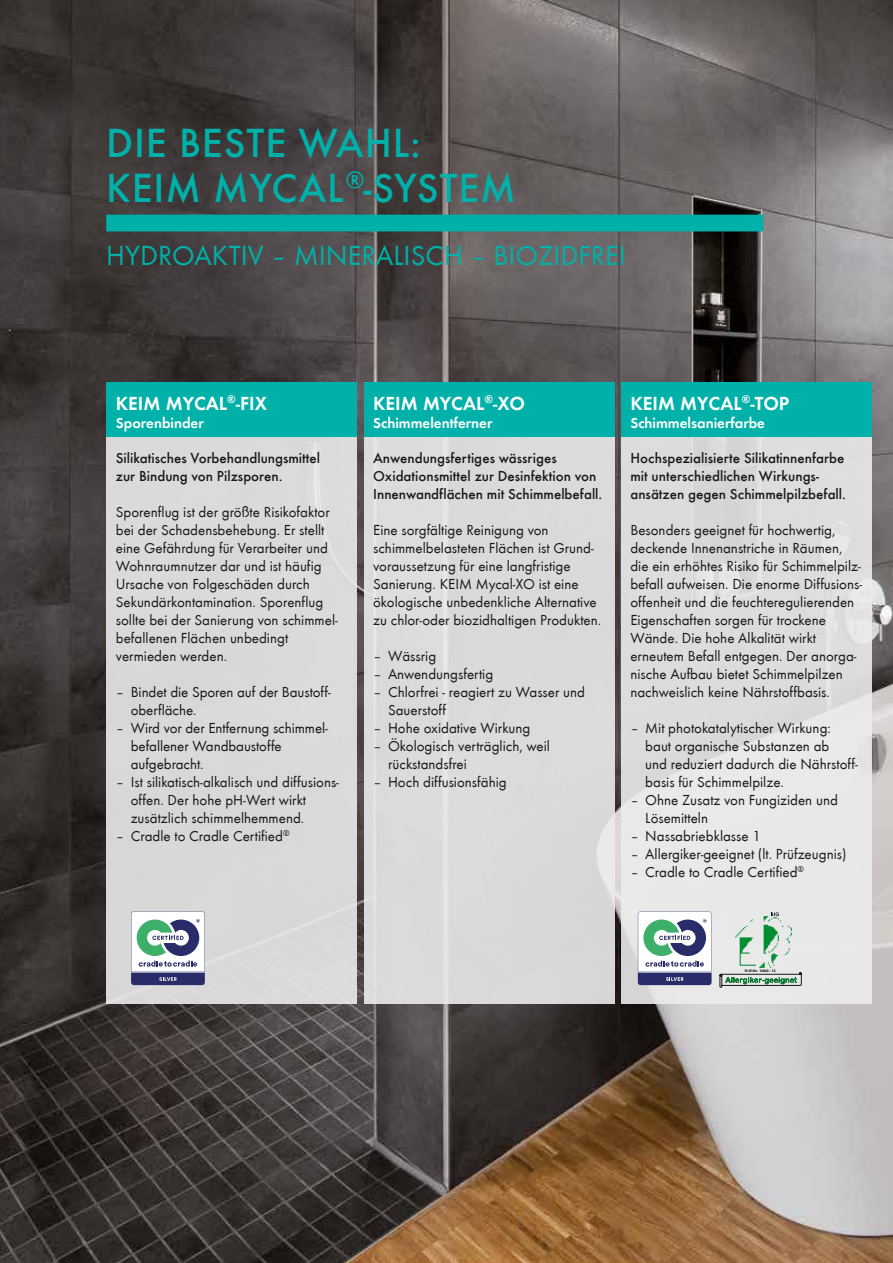
<style>
.page{position:relative;width:893px;height:1263px;background:#fff}
.page>*{position:absolute;margin:0;border:0;box-sizing:border-box;transform-origin:0 0}
.t1{font:500 42px/45px "Futura T";letter-spacing:.02em;color:#00b1a9}
.t2{font:28.5px "Futura T Boo";color:#00b1a9}
.t3{font:500 24.45px "Futura T";color:#00b1a9}
.t4{font:19.5px "Futura T Dem";color:#fff}
.t5{font:15px/18px "Futura T Boo";color:#1a1a18}
.t6{font:500 15px/18px "Futura T";color:#1a1a18}
.t7{font:15px "Futura T Dem";color:#fff}
.t8{font:700 3.6px "Futura T";color:#1a1a18}
</style>
<div class="page">
<img style="left:0;top:0;width:893px;height:1263px">
<div style="left:106px;top:215px;width:657px;height:16px;background:#00b1a9"></div>
<div style="left:106px;top:436px;width:251px;height:567px;background:#dad9da"></div>
<div style="left:621px;top:436px;width:251px;height:567px;background:#dedede"></div>
<div style="left:364px;top:436px;width:250px;height:567px;background:#dbdadb"></div>
<img style="left:732px;top:914px;width:60px;height:55px">
<div style="left:769px;top:911px;width:14px;height:6px;background:#e8e7e8"></div>
<svg style="left:771px;top:912px;width:8px;height:4px"></svg>
<svg style="left:720px;top:972px;width:81px;height:15px"></svg>
<svg style="left:131px;top:911px;width:74px;height:74px"></svg>
<svg style="left:638px;top:911px;width:74px;height:74px"></svg>
<div style="left:106px;top:382px;width:251px;height:54px;background:#00b1a9"></div>
<div style="left:621px;top:382px;width:251px;height:54px;background:#00b1a9"></div>
<div style="left:364px;top:382px;width:250px;height:54px;background:#00b1a9"></div>
<h1 class="t1" style="left:106px;top:120px;width:411px">DIE BESTE WAHL:<br>KEIM MYCAL -SYSTEM</h1>
<h3 class="t3" style="left:346px;top:166px;width:20px">®</h3>
<h2 class="t2" style="left:106px;top:240px;width:521px">HYDROAKTIV – MINERALISCH – BIOZIDFREI</h2>
<h3 class="t4" style="left:116px;top:391px;width:153px">KEIM MYCAL<sup>®</sup>-FIX</h3>
<p class="t7" style="left:116px;top:414px;width:89px">Sporenbinder</p>
<p class="t6" style="left:116px;top:449px;width:206px">Silikatisches Vorbehandlungsmittel zur Bindung von Pilzsporen.</p>
<p class="t5" style="left:116px;top:503px;width:223px">Sporenflug ist der größte Risikofaktor bei der Schadensbehebung. Er stellt eine Gefährdung für Verarbeiter und Wohnraumnutzer dar und ist häufig Ursache von Folgeschäden durch Sekundärkontamination. Sporenflug sollte bei der Sanierung von schimmel&shy;befallenen Flächen unbedingt vermieden werden.</p>
<p class="t5" style="left:131px;top:683px;width:202px;text-indent:-15px">– Bindet die Sporen auf der Baustoff&shy;oberfläche.</p>
<p class="t5" style="left:131px;top:719px;width:199px;text-indent:-15px">– Wird vor der Entfernung schimmel&shy;befallener Wandbaustoffe aufgebracht.</p>
<p class="t5" style="left:131px;top:773px;width:210px;text-indent:-15px">– Ist silikatisch-alkalisch und diffusions&shy;offen. Der hohe pH-Wert wirkt zusätzlich schimmelhemmend.</p>
<p class="t5" style="left:116px;top:827px;width:175px">– Cradle to Cradle Certified<sup>®</sup></p>
<h3 class="t4" style="left:373px;top:391px;width:154px">KEIM MYCAL<sup>®</sup>-XO</h3>
<p class="t7" style="left:373px;top:414px;width:121px">Schimmelentferner</p>
<p class="t6" style="left:373px;top:449px;width:231px">Anwendungsfertiges wässriges<br>Oxidationsmittel zur Desinfektion von<br>Innenwandflächen mit Schimmelbefall.</p>
<p class="t5" style="left:373px;top:521px;width:230px">Eine sorgfältige Reinigung von schimmelbelasteten Flächen ist Grund&shy;voraussetzung für eine langfristige Sanierung. KEIM Mycal-XO ist eine ökologische unbedenkliche Alternative zu chlor-oder biozidhaltigen Produkten.</p>
<p class="t5" style="left:373px;top:647px;width:65px">– Wässrig</p>
<p class="t5" style="left:373px;top:665px;width:122px">– Anwendungsfertig</p>
<p class="t5" style="left:388px;top:683px;width:199px;text-indent:-15px">– Chlorfrei - reagiert zu Wasser und<br>Sauerstoff</p>
<p class="t5" style="left:373px;top:719px;width:159px">– Hohe oxidative Wirkung</p>
<p class="t5" style="left:388px;top:737px;width:164px;text-indent:-15px">– Ökologisch verträglich, weil rückstandsfrei</p>
<p class="t5" style="left:373px;top:773px;width:135px">– Hoch diffusionsfähig</p>
<h3 class="t4" style="left:630px;top:391px;width:160px">KEIM MYCAL<sup>®</sup>-TOP</h3>
<p class="t7" style="left:630px;top:414px;width:136px">Schimmelsanierfarbe</p>
<p class="t6" style="left:630px;top:449px;width:217px">Hochspezialisierte Silikatinnenfarbe mit unterschiedlichen Wirkungs&shy;ansätzen gegen Schimmelpilzbefall.</p>
<p class="t5" style="left:630px;top:521px;width:233px">Besonders geeignet für hochwertig, deckende Innenanstriche in Räumen, die ein erhöhtes Risiko für Schimmelpilz&shy;befall aufweisen. Die enorme Diffusions&shy;offenheit und die feuchteregulierenden Eigenschaften sorgen für trockene Wände. Die hohe Alkalität wirkt erneutem Befall entgegen. Der anorga&shy;nische Aufbau bietet Schimmelpilzen nachweislich keine Nährstoffbasis.</p>
<p class="t5" style="left:645px;top:719px;width:214px;text-indent:-15px">– Mit photokatalytischer Wirkung: baut organische Substanzen ab<br>und reduziert dadurch die Nährstoff&shy;basis für Schimmelpilze.</p>
<p class="t5" style="left:645px;top:791px;width:194px;text-indent:-15px">– Ohne Zusatz von Fungiziden und<br>Lösemitteln</p>
<p class="t5" style="left:630px;top:827px;width:132px">– Nassabriebklasse 1</p>
<p class="t5" style="left:630px;top:845px;width:218px">– Allergiker-geeignet (lt. Prüfzeugnis)</p>
<p class="t5" style="left:630px;top:863px;width:175px">– Cradle to Cradle Certified<sup>®</sup></p>
<p class="t8" style="left:745px;top:969px;width:32px">Prüf-Nr. 2460 - 13</p>
</div>
